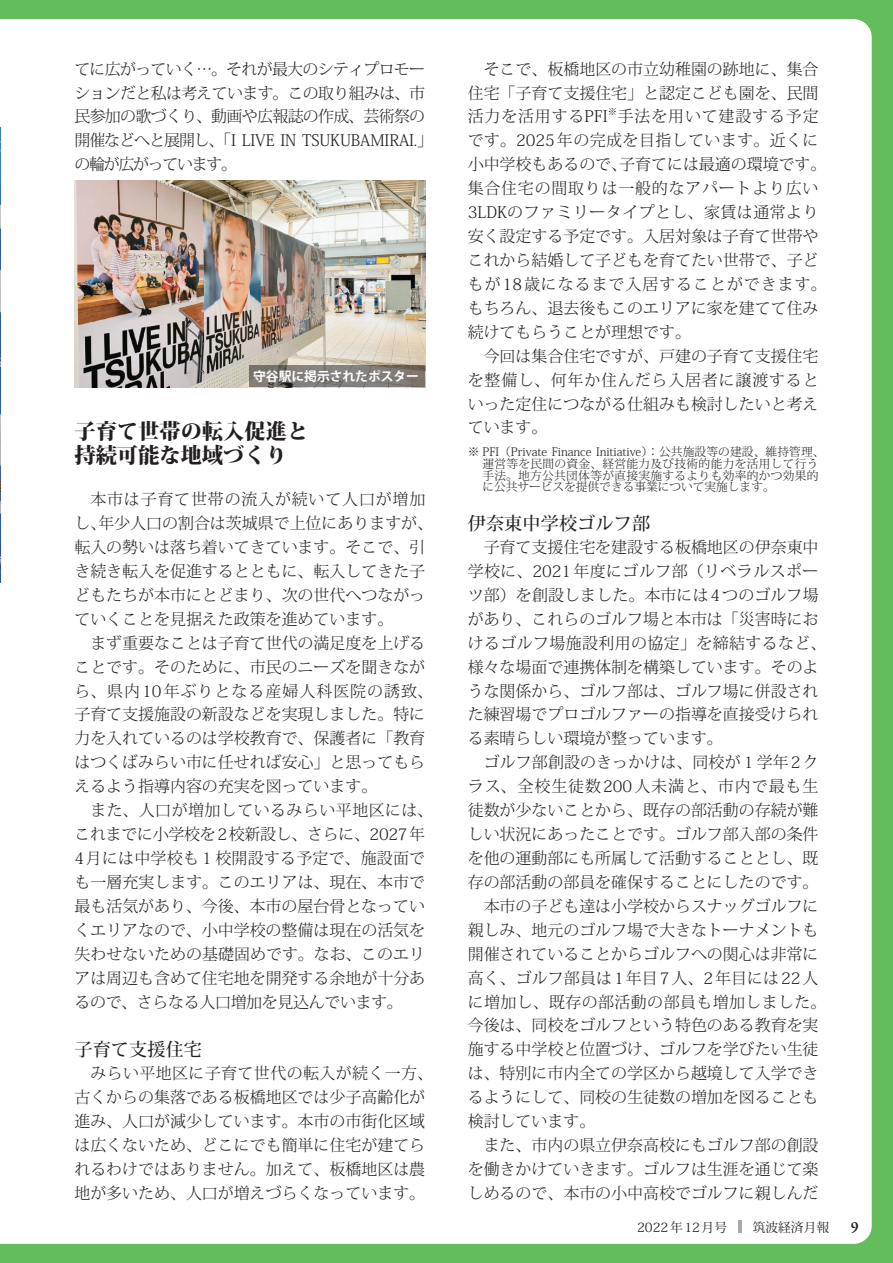
<style>
.page{position:relative;width:893px;height:1263px;background:#64bd5c}
.page>*{position:absolute;margin:0;border:0;box-sizing:border-box;transform-origin:0 0}
.t1{font:800 21.3px/23.9px "Koz Min Pro";color:#231f20}
.t2{font:500 18px "Koz Min Pr 6 N";letter-spacing:.01em;color:#231f20}
.t3{font:300 15.9px/23.9px "Koz Min Pr 6 N";color:#231f20}
.t4{font:300 15.9px/23.9px "Koz Min Pr 6 N";letter-spacing:-.04em;color:#231f20}
.t5{font:300 15.9px "Koz Min Pr 6 N";letter-spacing:.06em;color:#231f20}
.t6{font:300 15.9px "Koz Min Pr 6 N";letter-spacing:.025em;color:#231f20}
.t7{font:600 15.9px "Garamond Premr Pro";color:#231f20}
.t8{font:12.75px "Koz Min Pr 6 N";color:#231f20}
.t9{font:700 12.75px "Koz Go Pr 6 N";color:#fff}
.t10{font:300 11.7px/11.7px "Koz Min Pr 6 N";letter-spacing:.015em;color:#231f20}
.t11{font:300 9.3px "Koz Min Pr 6 N";color:#231f20}
</style>
<div class="page">
<div style="left:0;top:19px;width:872px;height:1225px;background:#fff"></div>
<img style="left:74px;top:180px;width:351px;height:207px">
<svg style="left:249px;top:365px;width:175px;height:22px;background:#7c7872"></svg>
<svg style="left:738px;top:1220px;width:3px;height:13px"></svg>
<p class="t4" style="left:74px;top:57px;width:360px">てに広がっていく…。それが最大のシティプロモーションだと私は考えています。この取り組みは、市民参加の歌づくり、動画や広報誌の作成、芸術祭の開催などへと展開し、「I LIVE IN TSUKUBAMIRAI.」の輪が広がっています。</p>
<p class="t9" style="left:253px;top:369px;width:167px">守谷駅に掲示されたポスター</p>
<h1 class="t1" style="left:74px;top:418px;width:235px">子育て世帯の転入促進と持続可能な地域づくり</h1>
<p class="t3" style="left:74px;top:488px;width:360px;text-indent:16px">本市は子育て世帯の流入が続いて人口が増加し、年少人口の割合は茨城県で上位にありますが、転入の勢いは落ち着いてきています。そこで、引き続き転入を促進するとともに、転入してきた子どもたちが本市にとどまり、次の世代へつながっていくことを見据えた政策を進めています。</p>
<p class="t3" style="left:74px;top:631px;width:360px;text-indent:16px">まず重要なことは子育て世代の満足度を上げることです。そのために、市民のニーズを聞きながら、県内10年ぶりとなる産婦人科医院の誘致、子育て支援施設の新設などを実現しました。特に力を入れているのは学校教育で、保護者に「教育はつくばみらい市に任せれば安心」と思ってもらえるよう指導内容の充実を図っています。</p>
<p class="t3" style="left:74px;top:799px;width:360px;text-indent:16px">また、人口が増加しているみらい平地区には、これまでに小学校を2校新設し、さらに、2027年<br>4月には中学校も１校開設する予定で、施設面でも一層充実します。このエリアは、現在、本市で最も活気があり、今後、本市の屋台骨となっていくエリアなので、小中学校の整備は現在の活気を失わせないための基礎固めです。なお、このエリアは周辺も含めて住宅地を開発する余地が十分あるので、さらなる人口増加を見込んでいます。</p>
<p class="t2" style="left:74px;top:1039px;width:129px">子育て支援住宅</p>
<p class="t3" style="left:74px;top:1062px;width:360px;text-indent:16px">みらい平地区に子育て世代の転入が続く一方、古くからの集落である板橋地区では少子高齢化が進み、人口が減少しています。本市の市街化区域は広くないため、どこにでも簡単に住宅が建てられるわけではありません。加えて、板橋地区は農地が多いため、人口が増えづらくなっています。</p>
<p class="t3" style="left:468px;top:57px;width:352px;text-align:justify;text-indent:16px">そこで、板橋地区の市立幼稚園の跡地に、集合住宅「子育て支援住宅」と認定こども園を、民間活力を活用するPFI</p>
<p class="t11" style="left:608px;top:106px;width:11px">※</p>
<p class="t3" style="left:468px;top:105px;width:360px;text-indent:150px">手法を用いて建設する予定です。2025年の完成を目指しています。近くに小中学校もあるので、子育てには最適の環境です。集合住宅の間取りは一般的なアパートより広い<br>3LDKのファミリータイプとし、家賃は通常より安く設定する予定です。入居対象は子育て世帯やこれから結婚して子どもを育てたい世帯で、子どもが18歳になるまで入居することができます。もちろん、退去後もこのエリアに家を建てて住み続けてもらうことが理想です。</p>
<p class="t3" style="left:468px;top:344px;width:352px;text-align:justify;text-indent:16px">今回は集合住宅ですが、戸建の子育て支援住宅を整備し、何年か住んだら入居者に譲渡するといった定住につながる仕組みも検討したいと考えています。</p>
<p class="t10" style="left:482px;top:446px;width:344px;text-indent:-15px">※ PFI（Private Finance Initiative）：公共施設等の建設、維持管理、運営等を民間の資金、経営能力及び技術的能力を活用して行う手法。地方公共団体等が直接実施するよりも効率的かつ効果的に公共サービスを提供できる事業について実施します。</p>
<p class="t2" style="left:468px;top:513px;width:184px">伊奈東中学校ゴルフ部</p>
<p class="t3" style="left:468px;top:536px;width:360px;text-indent:16px">子育て支援住宅を建設する板橋地区の伊奈東中学校に、2021年度にゴルフ部（リベラルスポーツ部）を創設しました。本市には4つのゴルフ場があり、これらのゴルフ場と本市は「災害時におけるゴルフ場施設利用の協定」を締結するなど、様々な場面で連携体制を構築しています。そのような関係から、ゴルフ部は、ゴルフ場に併設された練習場でプロゴルファーの指導を直接受けられる素晴らしい環境が整っています。</p>
<p class="t3" style="left:484px;top:751px;width:336px">ゴルフ部創設のきっかけは、同校が１学年2ク</p>
<p class="t5" style="left:468px;top:777px;width:352px">ラス、全校生徒数200人未満と、市内で最も生</p>
<p class="t3" style="left:468px;top:799px;width:352px">徒数が少ないことから、既存の部活動の存続が難</p>
<p class="t3" style="left:468px;top:823px;width:352px">しい状況にあったことです。ゴルフ部入部の条件</p>
<p class="t3" style="left:468px;top:846px;width:352px">を他の運動部にも所属して活動することとし、既</p>
<p class="t3" style="left:468px;top:870px;width:352px">存の部活動の部員を確保することにしたのです。</p>
<p class="t3" style="left:484px;top:894px;width:336px">本市の子ども達は小学校からスナッグゴルフに</p>
<p class="t3" style="left:468px;top:918px;width:352px">親しみ、地元のゴルフ場で大きなトーナメントも</p>
<p class="t3" style="left:468px;top:942px;width:352px">開催されていることからゴルフへの関心は非常に</p>
<p class="t3" style="left:468px;top:966px;width:352px">高く、ゴルフ部員は1年目7人、2年目には22人</p>
<p class="t6" style="left:468px;top:993px;width:360px">に増加し、既存の部活動の部員も増加しました。</p>
<p class="t3" style="left:468px;top:1014px;width:352px">今後は、同校をゴルフという特色のある教育を実</p>
<p class="t3" style="left:468px;top:1038px;width:352px">施する中学校と位置づけ、ゴルフを学びたい生徒</p>
<p class="t3" style="left:468px;top:1062px;width:352px">は、特別に市内全ての学区から越境して入学でき</p>
<p class="t3" style="left:468px;top:1086px;width:352px">るようにして、同校の生徒数の増加を図ることも</p>
<p class="t3" style="left:468px;top:1110px;width:129px">検討しています。</p>
<p class="t3" style="left:484px;top:1133px;width:336px">また、市内の県立伊奈高校にもゴルフ部の創設</p>
<p class="t3" style="left:468px;top:1157px;width:352px">を働きかけていきます。ゴルフは生涯を通じて楽</p>
<p class="t3" style="left:468px;top:1181px;width:352px">しめるので、本市の小中高校でゴルフに親しんだ</p>
<p class="t8" style="left:637px;top:1220px;width:194px">2022年 12月号　　筑波経済月報</p>
<p class="t7" style="left:851px;top:1217px;width:9px">9</p>
</div>
